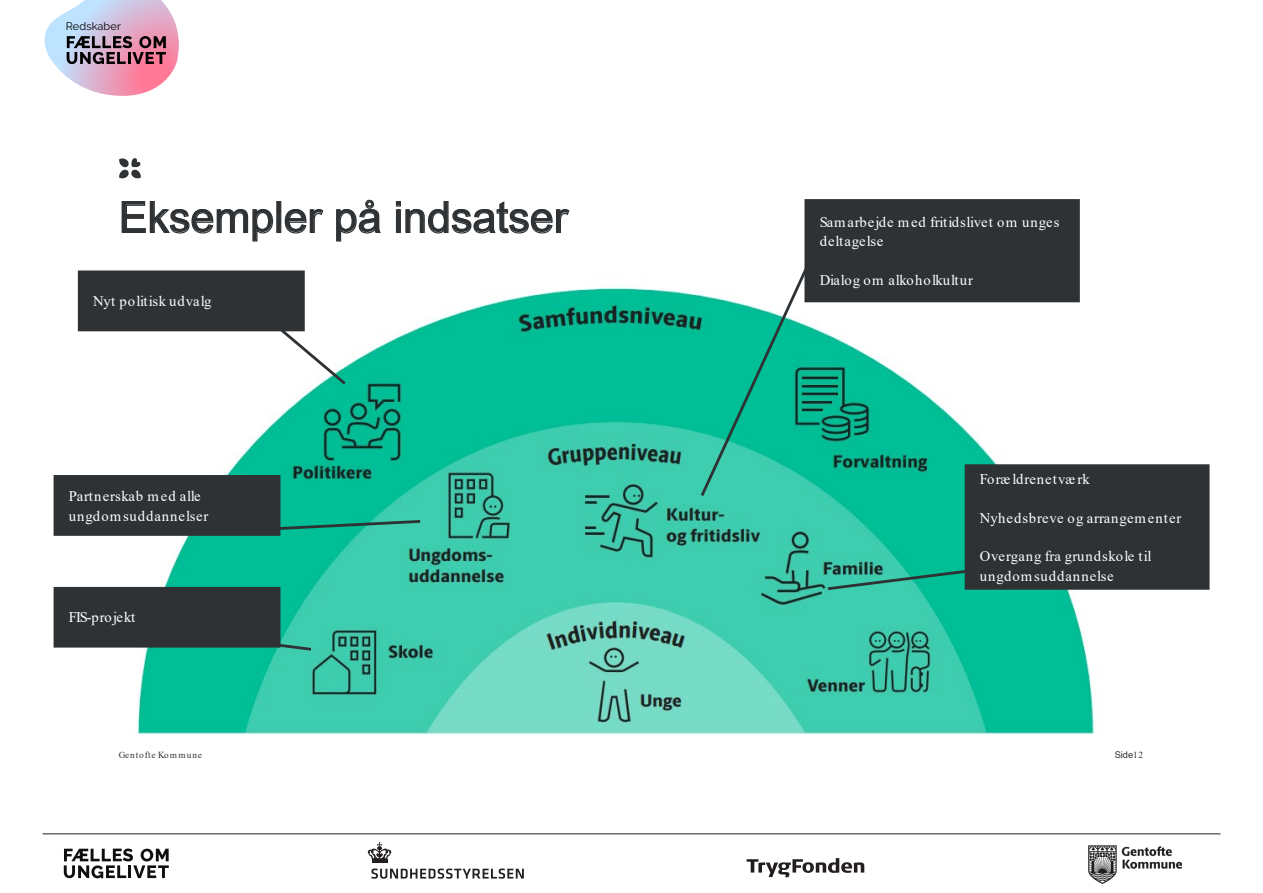
<style>
.page{position:relative;width:1263px;height:893px;background:#fff}
.page>*{position:absolute;margin:0;border:0;box-sizing:border-box;transform-origin:0 0}
.t1{font:43.05px "Arial";color:#2f3234}
.t2{font:14.7px/19.5px "Times New Roman";letter-spacing:.055em;color:#fff}
.t3{font:14.7px "Times New Roman";letter-spacing:.03em;color:#fff}
.t4{font:14.7px "Times New Roman";letter-spacing:-.005em;color:#fff}
.t5{font:10.95px "Raleway";letter-spacing:.01em;color:#000}
.t6{font:9.3px "Times New Roman";letter-spacing:.105em;color:#2f3234}
.t7{font:9.3px "Arial";color:#2f3234}
.s1{font-family:"Times New Roman"}
</style>
<div class="page">
<hr style="left:43px;top:834px;width:1177px;height:1px;background:#231f20">
<svg style="left:45px;top:0;width:134px;height:96px"></svg>
<svg style="left:64px;top:848px;width:105px;height:30px"></svg>
<svg style="left:747px;top:858px;width:117px;height:19px"></svg>
<img style="left:1089px;top:845px;width:93px;height:39px">
<hr style="left:372px;top:860px;width:15px;height:3px;background:#231f20">
<svg style="left:368px;top:842px;width:23px;height:17px"></svg>
<svg style="left:371px;top:868px;width:153px;height:11px"></svg>
<svg style="left:119px;top:158px;width:22px;height:21px"></svg>
<img style="left:134px;top:287px;width:961px;height:448px">
<div style="left:55px;top:476px;width:224px;height:58px;background:#2f3234"></div>
<div style="left:54px;top:475px;width:226px;height:61px;border:3px solid #2f3234"></div>
<svg style="left:249px;top:518px;width:174px;height:15px"></svg>
<div style="left:806px;top:200px;width:272px;height:101px;background:#2f3234"></div>
<div style="left:804px;top:199px;width:276px;height:103px;border:3px solid #2f3234"></div>
<svg style="left:698px;top:235px;width:125px;height:264px"></svg>
<div style="left:79px;top:272px;width:224px;height:58px;background:#2f3234"></div>
<div style="left:78px;top:270px;width:227px;height:61px;border:3px solid #2f3234"></div>
<svg style="left:272px;top:321px;width:77px;height:66px"></svg>
<div style="left:55px;top:588px;width:224px;height:58px;background:#2f3234"></div>
<div style="left:54px;top:587px;width:226px;height:61px;border:3px solid #2f3234"></div>
<svg style="left:248px;top:638px;width:66px;height:14px"></svg>
<div style="left:966px;top:466px;width:242px;height:122px;background:#2f3234"></div>
<div style="left:965px;top:464px;width:244px;height:126px;border:3px solid #2f3234"></div>
<svg style="left:825px;top:568px;width:148px;height:24px;background:#26a58b"></svg>
<p class="t5" style="left:66px;top:20px;width:57px">Redskaber</p>
<p class="t1" style="left:119px;top:188px;width:451px">Eksempler på indsatser</p>
<p class="t3" style="left:93px;top:291px;width:120px">Nyt politisk udvalg</p>
<p class="t2" style="left:69px;top:486px;width:141px">Partnerskab med alle ungdomsuddannelser</p>
<p class="t4" style="left:69px;top:607px;width:68px">FIS-projekt</p>
<p class="t2" style="left:820px;top:212px;width:241px">Samarbejde med fritidslivet om unges deltagelse</p>
<p class="t2" style="left:820px;top:270px;width:155px">Dialog om alkoholkultur</p>
<p class="t2" style="left:980px;top:469px;width:111px">Forældrenetværk</p>
<p class="t2" style="left:980px;top:507px;width:203px">Nyhedsbreve og arrangementer</p>
<p class="t2" style="left:980px;top:546px;width:173px">Overgang fra grundskole til ungdomsuddannelse</p>
<p class="t6" style="left:119px;top:748px;width:85px">Gentofte Kommune</p>
<p class="t7" style="left:1115px;top:748px;width:30px">Side <span class="s1">12</span></p>
</div>
